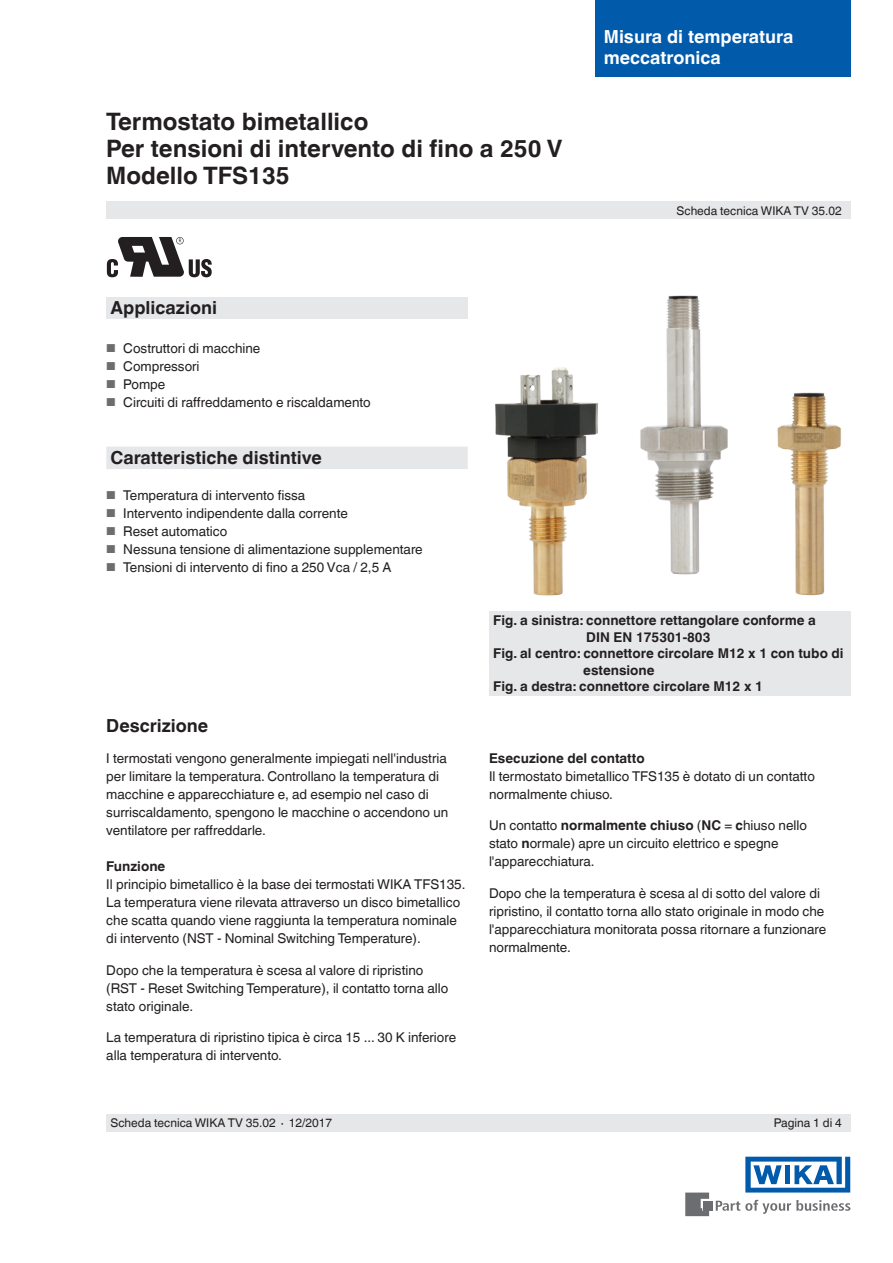
<style>
.page{position:relative;width:893px;height:1263px;background:#fff}
.page>*{position:absolute;margin:0;border:0;box-sizing:border-box;transform-origin:0 0}
.t1{font:700 24px/27px "Helvetica World";color:#231f20}
.t2{font:700 18px "Helvetica World";color:#231f20}
.t3{font:700 18px/21px "Helvetica World";color:#fff}
.t4{font:13.5px/18px "Helvetica World";color:#231f20}
.t5{font:700 13.5px "Helvetica World";color:#231f20}
.t6{font:12px "Helvetica World";color:#231f20}
.s1{font-size:11.55px;color:#6c6d70}
.s2{font-weight:700}
</style>
<div class="page">
<div style="left:106px;top:298px;width:362px;height:21px;background:#e6e7e9"></div>
<svg style="left:716px;top:1200px;width:134px;height:14px"></svg>
<div style="left:703px;top:1201px;width:9px;height:9px;background:#6c6d70"></div>
<svg style="left:685px;top:1192px;width:24px;height:24px"></svg>
<svg style="left:745px;top:1157px;width:105px;height:35px"></svg>
<div style="left:106px;top:202px;width:744px;height:17px;background:#e6e7e9"></div>
<div style="left:106px;top:1114px;width:744px;height:17px;background:#e6e7e9"></div>
<div style="left:595px;top:0;width:255px;height:77px;background:#015aaa"></div>
<div style="left:489px;top:611px;width:361px;height:84px;background:#e6e7e9"></div>
<div style="left:106px;top:447px;width:362px;height:22px;background:#e6e7e9"></div>
<img style="left:640px;top:295px;width:88px;height:280px">
<img style="left:777px;top:392px;width:64px;height:204px">
<img style="left:495px;top:367px;width:103px;height:229px">
<svg style="left:107px;top:237px;width:105px;height:40px"></svg>
<h1 class="t1" style="left:106px;top:108px;width:458px">Termostato bimetallico<br>Per tensioni di intervento di fino a 250 V<br>Modello TFS135</h1>
<h2 class="t2" style="left:111px;top:297px;width:108px">Applicazioni</h2>
<p class="t4" style="left:106px;top:339px;width:156px"><span class="s1">■</span> Costruttori di macchine</p>
<p class="t4" style="left:106px;top:357px;width:95px"><span class="s1">■</span> Compressori</p>
<p class="t4" style="left:106px;top:375px;width:61px"><span class="s1">■</span> Pompe</p>
<p class="t4" style="left:106px;top:393px;width:266px"><span class="s1">■</span> Circuiti di raffreddamento e riscaldamento</p>
<h2 class="t2" style="left:111px;top:447px;width:213px">Caratteristiche distintive</h2>
<p class="t4" style="left:106px;top:486px;width:201px"><span class="s1">■</span> Temperatura di intervento fissa</p>
<p class="t4" style="left:106px;top:504px;width:243px"><span class="s1">■</span> Intervento indipendente dalla corrente</p>
<p class="t4" style="left:106px;top:522px;width:123px"><span class="s1">■</span> Reset automatico</p>
<p class="t4" style="left:106px;top:540px;width:318px"><span class="s1">■</span> Nessuna tensione di alimentazione supplementare</p>
<p class="t4" style="left:106px;top:558px;width:287px"><span class="s1">■</span> Tensioni di intervento di fino a 250 Vca / 2,5 A</p>
<h2 class="t3" style="left:604px;top:26px;width:191px">Misura di temperatura meccatronica</h2>
<p class="t6" style="left:677px;top:204px;width:167px">Scheda tecnica WIKA TV 35.02</p>
<h2 class="t2" style="left:106px;top:715px;width:103px">Descrizione</h2>
<p class="t4" style="left:106px;top:750px;width:343px">I termostati vengono generalmente impiegati nell'industria per limitare la temperatura. Controllano la temperatura di macchine e apparecchiature e, ad esempio nel caso di surriscaldamento, spengono le macchine o accendono un ventilatore per raffreddarle.</p>
<p class="t5" style="left:106px;top:859px;width:61px">Funzione</p>
<p class="t4" style="left:106px;top:876px;width:361px">Il principio bimetallico è la base dei termostati WIKA TFS135.<br>La temperatura viene rilevata attraverso un disco bimetallico che scatta quando viene raggiunta la temperatura nominale di intervento (NST - Nominal Switching Temperature).</p>
<p class="t4" style="left:106px;top:961px;width:344px">Dopo che la temperatura è scesa al valore di ripristino (RST - Reset Switching Temperature), il contatto torna allo stato originale.</p>
<p class="t4" style="left:106px;top:1029px;width:351px">La temperatura di ripristino tipica è circa 15 ... 30 K inferiore alla temperatura di intervento.</p>
<p class="t5" style="left:493px;top:612px;width:324px">Fig. a sinistra: connettore rettangolare conforme a</p>
<p class="t5" style="left:586px;top:629px;width:126px">DIN EN 175301-803</p>
<p class="t5" style="left:493px;top:645px;width:352px">Fig. al centro: connettore circolare M12 x 1 con tubo di</p>
<p class="t5" style="left:583px;top:662px;width:73px">estensione</p>
<p class="t5" style="left:493px;top:678px;width:271px">Fig. a destra: connettore circolare M12 x 1</p>
<p class="t5" style="left:489px;top:750px;width:157px">Esecuzione del contatto</p>
<p class="t4" style="left:489px;top:767px;width:327px">Il termostato bimetallico TFS135 è dotato di un contatto normalmente chiuso.</p>
<p class="t4" style="left:489px;top:817px;width:319px">Un contatto <span class="s2">normalmente chiuso</span> (<span class="s2">NC</span> = <span class="s2">c</span>hiuso nello stato <span class="s2">n</span>ormale) apre un circuito elettrico e spegne l'apparecchiatura.</p>
<p class="t4" style="left:489px;top:884px;width:339px">Dopo che la temperatura è scesa al di sotto del valore di ripristino, il contatto torna allo stato originale in modo che l'apparecchiatura monitorata possa ritornare a funzionare normalmente.</p>
<p class="t6" style="left:111px;top:1116px;width:223px">Scheda tecnica WIKA TV 35.02 ∙ 12/2017</p>
<p class="t6" style="left:774px;top:1116px;width:70px">Pagina 1 di 4</p>
</div>
